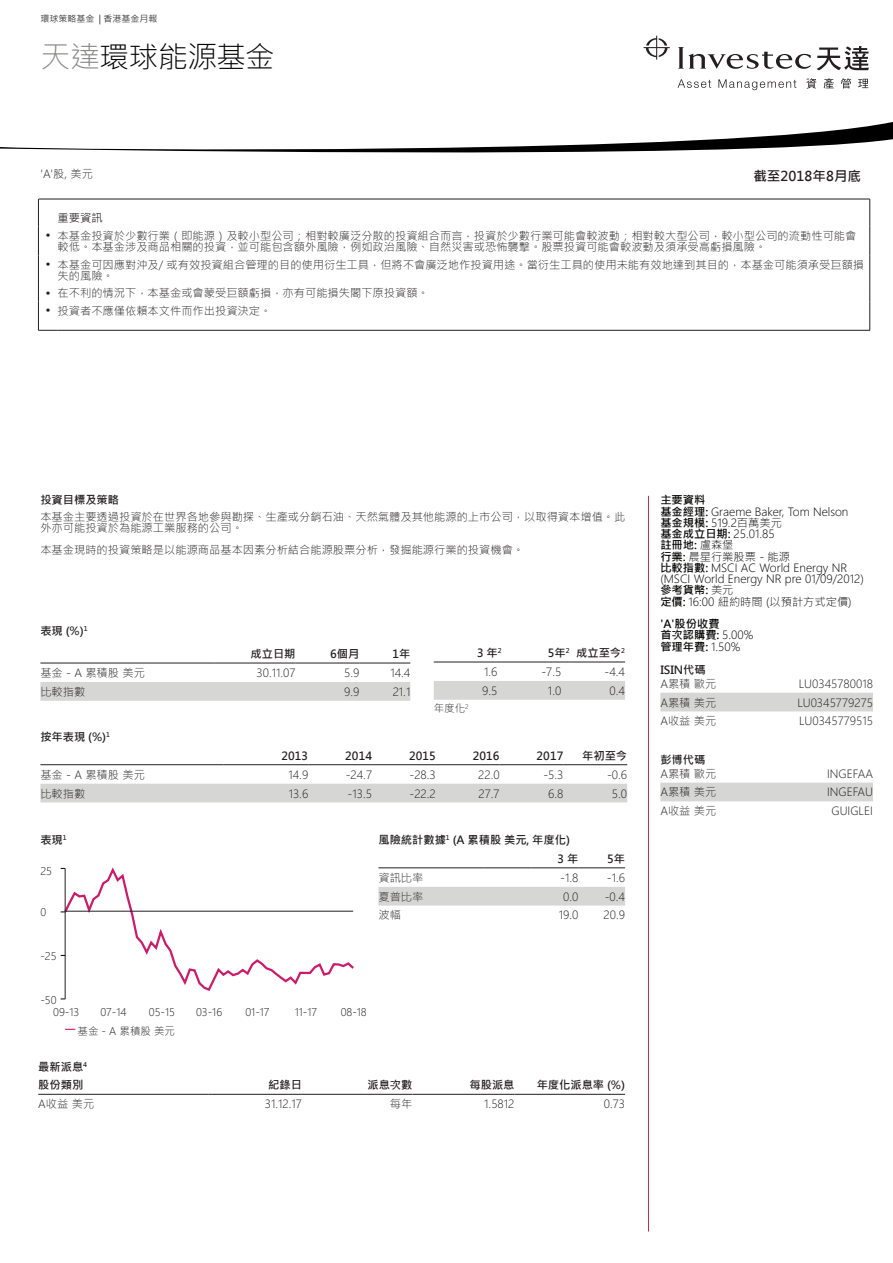
<style>
.page{position:relative;width:893px;height:1263px;background:#fff}
.page>*{position:absolute;margin:0;border:0;box-sizing:border-box;transform-origin:0 0}
.t1{font:300 30px "Microsoft Jheng Hei";letter-spacing:-.025em;color:#040503}
.t2{font:700 13.5px "Microsoft Jheng Hei";color:#231f20}
.t3{font:300 11.25px/11.2px "Microsoft Jheng Hei";color:#231f20}
.t4{font:300 11.25px/11.2px "Microsoft Jheng Hei";color:#040503}
.t5{font:700 11.25px/18.8px "Microsoft Jheng Hei";color:#231f20}
.t6{font:700 11.25px/11.2px "Microsoft Jheng Hei";color:#040503}
.t7{font:11.25px "Microsoft Jheng Hei";color:#231f20}
.t8{font:300 10.5px "Microsoft Jheng Hei";color:#231f20}
.t9{font:9px "Microsoft Jheng Hei";color:#231f20}
.s1{color:#888786}
.s2{font-family:"Arial";font-weight:700}
.s3{font-weight:700}
.s4{font-weight:300}
</style>
<div class="page">
<svg style="left:0;top:122px;width:893px;height:30px"></svg>
<svg style="left:644px;top:36px;width:26px;height:24px"></svg>
<svg style="left:678px;top:79px;width:33px;height:9px"></svg>
<svg style="left:718px;top:79px;width:78px;height:11px"></svg>
<svg style="left:806px;top:78px;width:10px;height:11px"></svg>
<svg style="left:824px;top:78px;width:10px;height:10px"></svg>
<svg style="left:841px;top:78px;width:10px;height:11px"></svg>
<svg style="left:858px;top:79px;width:10px;height:9px"></svg>
<svg style="left:678px;top:46px;width:191px;height:24px"></svg>
<div style="left:660px;top:693px;width:213px;height:18px;background:#d6d6d5"></div>
<div style="left:660px;top:783px;width:213px;height:18px;background:#d6d6d5"></div>
<svg style="left:869px;top:200px;width:1px;height:130px"></svg>
<svg style="left:38px;top:200px;width:20px;height:131px"></svg>
<hr style="left:58px;top:330px;width:812px;height:1px;background:#231f20">
<hr style="left:378px;top:867px;width:107px;height:1px;background:#231f20">
<hr style="left:485px;top:867px;width:46px;height:1px;background:#231f20">
<hr style="left:531px;top:867px;width:47px;height:1px;background:#231f20">
<hr style="left:578px;top:867px;width:47px;height:1px;background:#231f20">
<div style="left:378px;top:887px;width:247px;height:18px;background:#d6d6d5"></div>
<hr style="left:38px;top:1094px;width:170px;height:1px;background:#231f20">
<hr style="left:208px;top:1094px;width:94px;height:1px;background:#231f20">
<hr style="left:302px;top:1094px;width:110px;height:1px;background:#231f20">
<hr style="left:412px;top:1094px;width:102px;height:1px;background:#231f20">
<hr style="left:514px;top:1094px;width:111px;height:1px;background:#231f20">
<hr style="left:648px;top:496px;width:1px;height:735px;background:#c7284f">
<hr style="left:38px;top:199px;width:832px;height:1px;background:#201d1e">
<hr style="left:434px;top:662px;width:68px;height:1px;background:#231f20">
<hr style="left:502px;top:662px;width:68px;height:1px;background:#231f20">
<hr style="left:570px;top:662px;width:55px;height:1px;background:#231f20">
<div style="left:434px;top:681px;width:191px;height:19px;background:#d6d6d5"></div>
<hr style="left:40px;top:663px;width:175px;height:1px;background:#231f20">
<hr style="left:215px;top:663px;width:81px;height:1px;background:#231f20">
<hr style="left:296px;top:663px;width:63px;height:1px;background:#231f20">
<hr style="left:359px;top:663px;width:51px;height:1px;background:#231f20">
<div style="left:40px;top:682px;width:370px;height:19px;background:#d6d6d5"></div>
<hr style="left:40px;top:764px;width:183px;height:1px;background:#231f20">
<hr style="left:223px;top:764px;width:85px;height:1px;background:#231f20">
<hr style="left:308px;top:764px;width:64px;height:1px;background:#231f20">
<hr style="left:372px;top:764px;width:64px;height:1px;background:#231f20">
<hr style="left:436px;top:764px;width:64px;height:1px;background:#231f20">
<hr style="left:500px;top:764px;width:63px;height:1px;background:#231f20">
<hr style="left:563px;top:764px;width:64px;height:1px;background:#231f20">
<div style="left:40px;top:784px;width:587px;height:18px;background:#d6d6d5"></div>
<svg style="left:61px;top:867px;width:293px;height:125px"></svg>
<hr style="left:65px;top:868px;width:1px;height:131px;background:#231f20">
<hr style="left:65px;top:911px;width:288px;height:1px;background:#231f20">
<p class="t9" style="left:40px;top:13px;width:119px">環球策略基金 | 香港基金月報</p>
<h1 class="t1" style="left:40px;top:38px;width:236px"><span class="s1">天達</span>環球能源基金</h1>
<p class="t3" style="left:40px;top:169px;width:54px">'A'股, 美元</p>
<p class="t7" style="left:58px;top:211px;width:46px">重要資訊</p>
<p class="t3" style="left:58px;top:230px;width:800px;text-indent:-11px"><span class="s2">•</span> 本基金投資於少數行業（即能源）及較小型公司；相對較廣泛分散的投資組合而言，投資於少數行業可能會較波動；相對較大型公司，較小型公司的流動性可能會較低。本基金涉及商品相關的投資，並可能包含額外風險，例如政治風險、自然災害或恐怖襲擊。股票投資可能會較波動及須承受高虧損風險。</p>
<p class="t3" style="left:58px;top:259px;width:808px;text-indent:-11px"><span class="s2">•</span> 本基金可因應對沖及/ 或有效投資組合管理的目的使用衍生工具，但將不會廣泛地作投資用途。當衍生工具的使用未能有效地達到其目的，本基金可能須承受巨額損失的風險。</p>
<p class="t3" style="left:46px;top:287px;width:384px"><span class="s2">•</span> 在不利的情況下，本基金或會蒙受巨額虧損，亦有可能損失閣下原投資額。</p>
<p class="t3" style="left:46px;top:305px;width:227px"><span class="s2">•</span> 投資者不應僅依賴本文件而作出投資決定。</p>
<p class="t2" style="left:753px;top:167px;width:109px">截至2018年8月底</p>
<p class="t5" style="left:40px;top:491px;width:80px">投資目標及策略</p>
<p class="t3" style="left:40px;top:511px;width:587px">本基金主要透過投資於在世界各地參與勘探、生產或分銷石油、天然氣體及其他能源的上市公司，以取得資本增值。此外亦可能投資於為能源工業服務的公司。</p>
<p class="t3" style="left:40px;top:544px;width:485px">本基金現時的投資策略是以能源商品基本因素分析結合能源股票分析，發掘能源行業的投資機會。</p>
<p class="t5" style="left:40px;top:621px;width:49px">表現 (%)<sup>1</sup></p>
<p class="t5" style="left:477px;top:644px;width:26px">3 年<sup>2</sup></p>
<p class="t5" style="left:548px;top:644px;width:79px">5年<sup>2</sup> 成立至今<sup>2</sup></p>
<p class="t3" style="left:484px;top:666px;width:15px">1.6</p>
<p class="t3" style="left:541px;top:666px;width:21px">-7.5</p>
<p class="t3" style="left:605px;top:666px;width:22px">-4.4</p>
<p class="t3" style="left:482px;top:685px;width:17px">9.5</p>
<p class="t3" style="left:548px;top:685px;width:15px">1.0</p>
<p class="t3" style="left:610px;top:685px;width:17px">0.4</p>
<p class="t5" style="left:251px;top:645px;width:46px">成立日期</p>
<p class="t5" style="left:330px;top:645px;width:31px">6個月</p>
<p class="t5" style="left:392px;top:645px;width:19px">1年</p>
<p class="t3" style="left:40px;top:667px;width:106px">基金 - A 累積股 美元</p>
<p class="t3" style="left:257px;top:667px;width:40px">30.11.07</p>
<p class="t3" style="left:344px;top:667px;width:17px">5.9</p>
<p class="t3" style="left:390px;top:667px;width:21px">14.4</p>
<p class="t3" style="left:40px;top:686px;width:46px">比較指數</p>
<p class="t3" style="left:344px;top:686px;width:17px">9.9</p>
<p class="t3" style="left:393px;top:686px;width:19px">21.1</p>
<p class="t5" style="left:40px;top:727px;width:71px">按年表現 (%)<sup>1</sup></p>
<p class="t5" style="left:281px;top:746px;width:28px">2013</p>
<p class="t5" style="left:345px;top:746px;width:28px">2014</p>
<p class="t5" style="left:409px;top:746px;width:28px">2015</p>
<p class="t5" style="left:473px;top:746px;width:28px">2016</p>
<p class="t5" style="left:537px;top:746px;width:28px">2017</p>
<p class="t5" style="left:582px;top:746px;width:46px">年初至今</p>
<p class="t3" style="left:40px;top:769px;width:106px">基金 - A 累積股 美元</p>
<p class="t3" style="left:288px;top:769px;width:21px">14.9</p>
<p class="t3" style="left:346px;top:769px;width:28px">-24.7</p>
<p class="t3" style="left:409px;top:769px;width:28px">-28.3</p>
<p class="t3" style="left:478px;top:769px;width:23px">22.0</p>
<p class="t3" style="left:543px;top:769px;width:22px">-5.3</p>
<p class="t3" style="left:607px;top:769px;width:22px">-0.6</p>
<p class="t3" style="left:40px;top:788px;width:46px">比較指數</p>
<p class="t3" style="left:289px;top:788px;width:21px">13.6</p>
<p class="t3" style="left:348px;top:788px;width:26px">-13.5</p>
<p class="t3" style="left:409px;top:788px;width:28px">-22.2</p>
<p class="t3" style="left:479px;top:788px;width:23px">27.7</p>
<p class="t3" style="left:548px;top:788px;width:17px">6.8</p>
<p class="t3" style="left:612px;top:788px;width:17px">5.0</p>
<p class="t5" style="left:40px;top:831px;width:28px">表現<sup>1</sup></p>
<p class="t8" style="left:434px;top:702px;width:36px">年度化<sup>2</sup></p>
<p class="t5" style="left:558px;top:831px;width:22px;text-indent:-179px">風險統計數據<sup>1</sup> (A 累積股 美元, 年度化)<br>3 年</p>
<p class="t5" style="left:607px;top:849px;width:19px">5年</p>
<p class="t8" style="left:40px;top:865px;width:13px">25</p>
<p class="t8" style="left:40px;top:906px;width:7px">0</p>
<p class="t8" style="left:40px;top:950px;width:18px">-25</p>
<p class="t8" style="left:40px;top:994px;width:18px">-50</p>
<p class="t8" style="left:53px;top:1006px;width:28px">09-13</p>
<p class="t8" style="left:100px;top:1006px;width:28px">07-14</p>
<p class="t8" style="left:149px;top:1006px;width:28px">05-15</p>
<p class="t8" style="left:196px;top:1006px;width:28px">03-16</p>
<p class="t8" style="left:245px;top:1006px;width:26px">01-17</p>
<p class="t8" style="left:295px;top:1006px;width:24px">11-17</p>
<p class="t8" style="left:78px;top:1024px;width:99px">基金 - A 累積股 美元</p>
<p class="t3" style="left:378px;top:872px;width:46px">資訊比率</p>
<p class="t3" style="left:560px;top:872px;width:20px">-1.8</p>
<p class="t3" style="left:607px;top:872px;width:20px">-1.6</p>
<p class="t3" style="left:378px;top:891px;width:46px">夏普比率</p>
<p class="t3" style="left:563px;top:891px;width:17px">0.0</p>
<p class="t3" style="left:605px;top:891px;width:22px">-0.4</p>
<p class="t3" style="left:378px;top:910px;width:24px">波幅</p>
<p class="t3" style="left:559px;top:910px;width:21px">19.0</p>
<p class="t3" style="left:604px;top:910px;width:23px">20.9</p>
<p class="t8" style="left:341px;top:1006px;width:28px">08-18</p>
<p class="t5" style="left:38px;top:1057px;width:50px">最新派息<sup>4</sup>股份類別</p>
<p class="t5" style="left:268px;top:1076px;width:35px">紀錄日</p>
<p class="t5" style="left:367px;top:1076px;width:46px">派息次數</p>
<p class="t5" style="left:469px;top:1076px;width:46px">每股派息</p>
<p class="t5" style="left:537px;top:1076px;width:90px">年度化派息率 (%)</p>
<p class="t3" style="left:38px;top:1098px;width:57px">A收益 美元</p>
<p class="t3" style="left:265px;top:1098px;width:39px">31.12.17</p>
<p class="t3" style="left:390px;top:1098px;width:24px">每年</p>
<p class="t3" style="left:484px;top:1098px;width:32px">1.5812</p>
<p class="t3" style="left:604px;top:1098px;width:23px">0.73</p>
<p class="t4" style="left:660px;top:495px;width:205px"><span class="s3">主要資料<br>基金經理:</span> Graeme Baker, Tom Nelson<br><span class="s3">基金規模:</span> 519.2百萬美元<br><span class="s3">基金成立日期:</span> 25.01.85<br><span class="s3">註冊地:</span> 盧森堡<br><span class="s3">行業:</span> 晨星行業股票 - 能源<br><span class="s3">比較指數:</span> MSCI AC World Energy NR (MSCI World Energy NR pre 01/09/2012)<span class="s3">參考貨幣:</span> 美元<br><span class="s3">定價:</span> 16:00 紐約時間 (以預計方式定價)</p>
<p class="t6" style="left:660px;top:618px;width:94px">'A'股份收費<br>首次認購費: <span class="s4">5.00%</span>管理年費: <span class="s4">1.50%</span></p>
<p class="t5" style="left:660px;top:660px;width:47px">ISIN代碼</p>
<p class="t3" style="left:660px;top:678px;width:57px">A累積 歐元</p>
<p class="t3" style="left:799px;top:678px;width:76px">LU0345780018</p>
<p class="t3" style="left:660px;top:697px;width:57px">A累積 美元</p>
<p class="t3" style="left:797px;top:697px;width:77px">LU0345779275</p>
<p class="t3" style="left:660px;top:715px;width:57px">A收益 美元</p>
<p class="t3" style="left:799px;top:715px;width:75px">LU0345779515</p>
<p class="t5" style="left:660px;top:750px;width:46px">彭博代碼</p>
<p class="t3" style="left:660px;top:768px;width:57px">A累積 歐元</p>
<p class="t3" style="left:827px;top:768px;width:47px">INGEFAA</p>
<p class="t3" style="left:660px;top:787px;width:57px">A累積 美元</p>
<p class="t3" style="left:827px;top:787px;width:47px">INGEFAU</p>
<p class="t3" style="left:660px;top:805px;width:57px">A收益 美元</p>
<p class="t3" style="left:832px;top:805px;width:43px">GUIGLEI</p>
</div>
